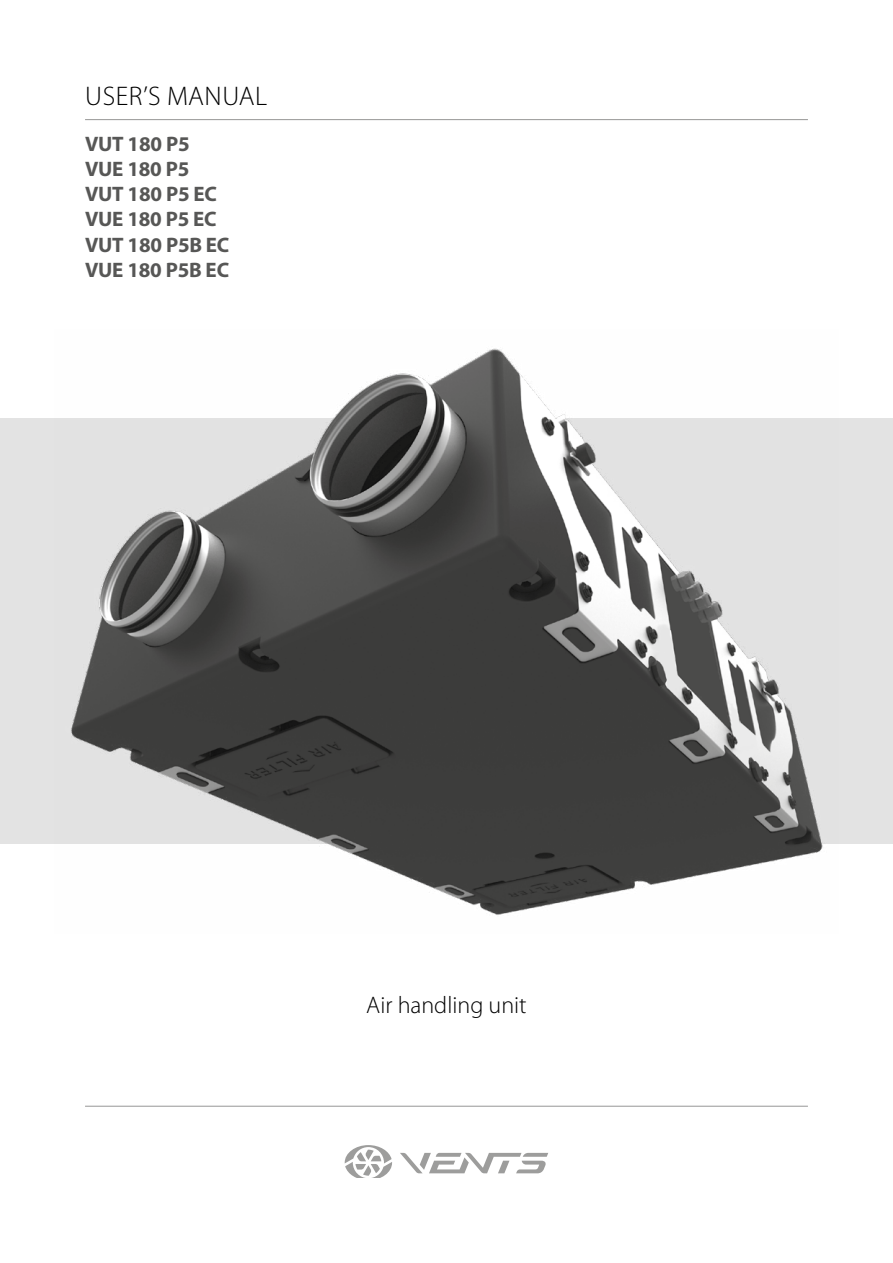
<style>
.page{position:relative;width:893px;height:1263px;background:#fff}
.page>*{position:absolute;margin:0;border:0;box-sizing:border-box;transform-origin:0 0}
.t1{font:300 27px "Myriad Pro";letter-spacing:.02em;color:#000}
.t2{font:300 24px "Myriad Pro";color:#000}
.t3{font:700 21px/25.2px "Myriad Pro";letter-spacing:-.01em;color:#575756}
</style>
<div class="page">
<svg style="left:400px;top:1153px;width:148px;height:20px"></svg>
<svg style="left:345px;top:1145px;width:47px;height:33px"></svg>
<hr style="left:85px;top:119px;width:723px;height:1px;background:#9d9d9c">
<div style="left:0;top:419px;width:893px;height:425px;background:#e3e3e3"></div>
<img style="left:55px;top:348px;width:783px;height:567px">
<hr style="left:85px;top:1106px;width:723px;height:1px;background:#9d9d9c">
<p class="t1" style="left:85px;top:81px;width:183px">USER’S MANUAL</p>
<p class="t3" style="left:85px;top:131px;width:146px">VUT 180 P5<br>VUE 180 P5<br>VUT 180 P5 EC<br>VUE 180 P5 EC<br>VUT 180 P5B EC<br>VUE 180 P5B EC</p>
<p class="t2" style="left:366px;top:992px;width:162px">Air handling unit</p>
</div>
